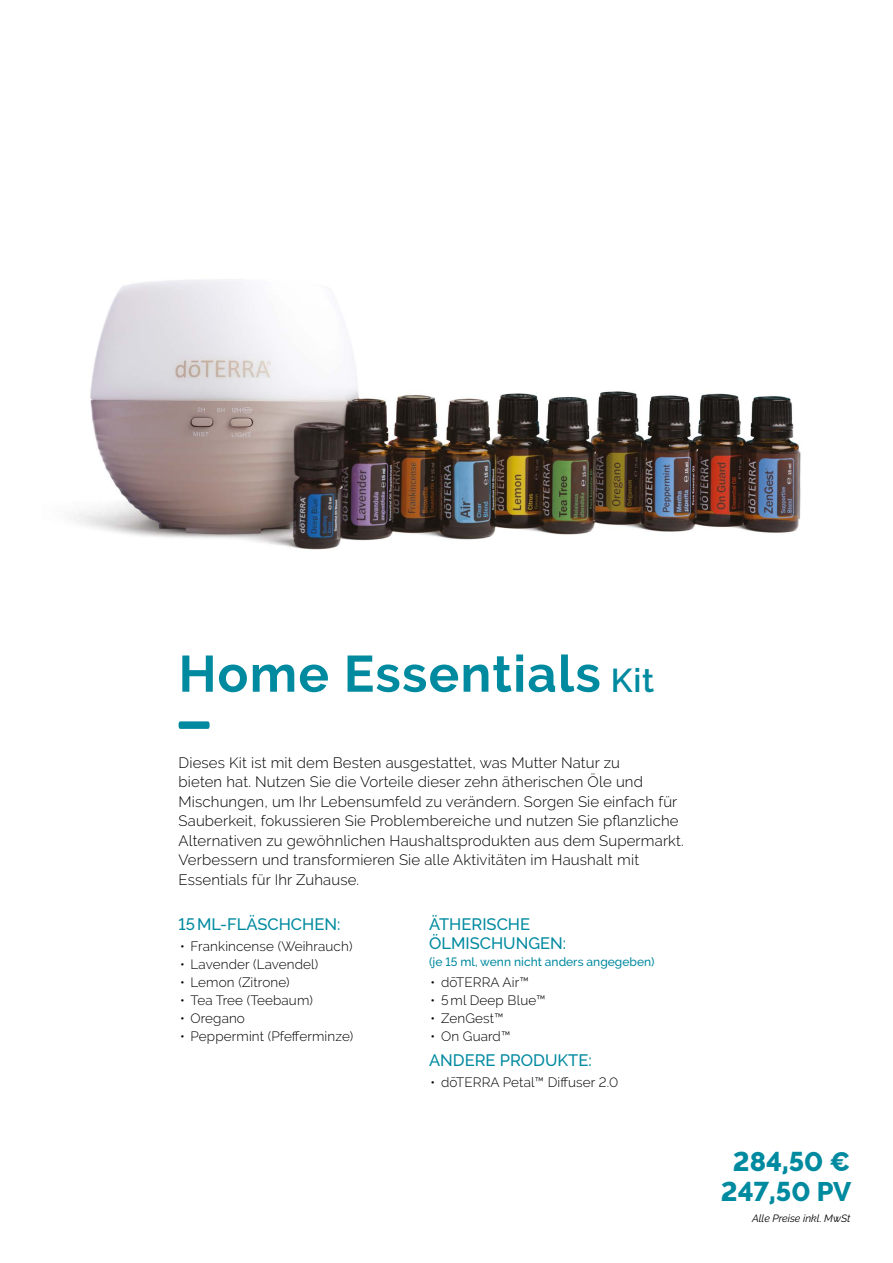
<style>
.page{position:relative;width:893px;height:1263px;background:#fff}
.page>*{position:absolute;margin:0;border:0;box-sizing:border-box;transform-origin:0 0}
.t1{font:700 51px "Raleway";letter-spacing:.025em;color:#008aa0}
.t2{font:800 27px/30px "Raleway";color:#008aa0;text-align:center}
.t3{font:500 16.5px/19.5px "Raleway";color:#008aa0}
.t4{font:300 15px/19.5px "Raleway";letter-spacing:.01em;color:#000}
.t5{font:300 13.5px "Raleway";letter-spacing:.01em;color:#000}
.t6{font:500 12px "Raleway";color:#008a9f}
.t7{font:italic 10.5px "Raleway";color:#000}
.s1{font-weight:600;font-size:33px}
</style>
<div class="page">
<img style="left:73px;top:279px;width:728px;height:271px">
<svg style="left:179px;top:721px;width:31px;height:8px"></svg>
<h1 class="t1" style="left:179px;top:645px;width:477px">Home Essentials <span class="s1">Kit</span></h1>
<p class="t4" style="left:179px;top:753px;width:507px">Dieses Kit ist mit dem Besten ausgestattet, was Mutter Natur zu<br>bieten hat. Nutzen Sie die Vorteile dieser zehn ätherischen Öle und Mischungen, um Ihr Lebensumfeld zu verändern. Sorgen Sie einfach für Sauberkeit, fokussieren Sie Problembereiche und nutzen Sie pflanzliche Alternativen zu gewöhnlichen Haushaltsprodukten aus dem Supermarkt.<br>Verbessern und transformieren Sie alle Aktivitäten im Haushalt mit Essentials für Ihr Zuhause.</p>
<p class="t3" style="left:179px;top:914px;width:163px">15ML-FLÄSCHCHEN:</p>
<p class="t5" style="left:180px;top:938px;width:174px">• Frankincense (Weihrauch)</p>
<p class="t5" style="left:180px;top:956px;width:140px">• Lavender (Lavendel)</p>
<p class="t5" style="left:180px;top:974px;width:111px">• Lemon (Zitrone)</p>
<p class="t5" style="left:180px;top:992px;width:134px">• Tea Tree (Teebaum)</p>
<p class="t5" style="left:180px;top:1010px;width:66px">• Oregano</p>
<p class="t5" style="left:180px;top:1028px;width:175px">• Peppermint (Pfefferminze)</p>
<p class="t3" style="left:429px;top:914px;width:139px">ÄTHERISCHE<br>ÖLMISCHUNGEN:</p>
<p class="t6" style="left:429px;top:954px;width:227px">(je 15 ml, wenn nicht anders angegeben)</p>
<p class="t5" style="left:431px;top:974px;width:100px">• dōTERRA Air™</p>
<p class="t5" style="left:431px;top:992px;width:117px">• 5ml Deep Blue™</p>
<p class="t5" style="left:431px;top:1010px;width:75px">• ZenGest™</p>
<p class="t5" style="left:431px;top:1028px;width:81px">• On Guard™</p>
<p class="t3" style="left:429px;top:1050px;width:164px">ANDERE PRODUKTE:</p>
<p class="t5" style="left:431px;top:1074px;width:189px">• dōTERRA Petal™ Diffuser 2.0</p>
<h2 class="t2" style="left:721px;top:1147px;width:132px">284,50 €<br>247,50 PV</h2>
<p class="t7" style="left:752px;top:1212px;width:100px">Alle Preise inkl. MwSt</p>
</div>
